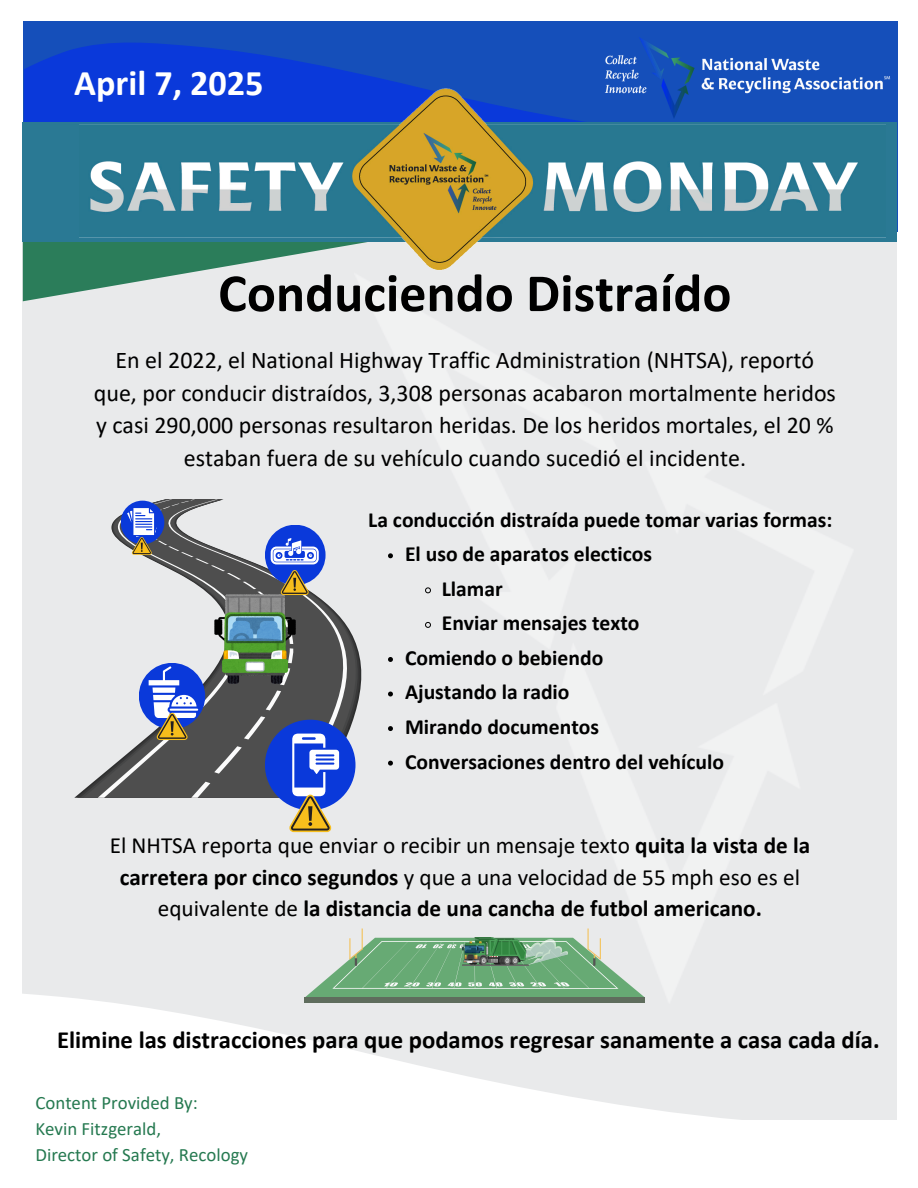
<style>
.page{position:relative;width:918px;height:1188px;background:#fff}
.page>*{position:absolute;margin:0;border:0;box-sizing:border-box;transform-origin:0 0}
.t1{font:700 54.15px "Calibri";color:#000}
.t2{font:700 36.15px "Calibri";color:#fff}
.t3{font:700 24.75px "Calibri";color:#000}
.t4{font:24px/32.7px "Calibri";color:#000;text-align:center}
.t5{font:23.25px/31.5px "Calibri";color:#000;text-align:center}
.t6{font:700 21.6px "Calibri";color:#000}
.t7{font:18.9px "Calibri";color:#257950}
.s1{font-weight:700}
</style>
<div class="page">
<div style="left:23px;top:22px;width:874px;height:210px;background:#154fba"></div>
<svg style="left:24px;top:42px;width:367px;height:81px;fill:#0a39da"></svg>
<div style="left:22px;top:232px;width:874px;height:888px;background:#e9eaeb"></div>
<svg style="left:22px;top:985px;width:875px;height:135px"></svg>
<svg style="left:23px;top:242px;width:77px;height:59px;background:#448b6d"></svg>
<div style="left:23px;top:123px;width:874px;height:119px;background:#2a7994"></div>
<img style="left:79px;top:81px;width:807px;height:207px">
<img style="left:605px;top:38px;width:286px;height:81px">
<img style="left:355px;top:273px;width:499px;height:731px">
<svg style="left:83px;top:499px;width:276px;height:299px"></svg>
<svg style="left:245px;top:499px;width:105px;height:299px;fill:#4e4e4e"></svg>
<svg style="left:98px;top:499px;width:147px;height:299px"></svg>
<svg style="left:266px;top:691px;width:15px;height:19px"></svg>
<svg style="left:244px;top:716px;width:21px;height:23px"></svg>
<svg style="left:214px;top:746px;width:28px;height:28px"></svg>
<svg style="left:191px;top:782px;width:19px;height:16px"></svg>
<div style="left:265px;top:720px;width:91px;height:90px;background:#0a39da;border-radius:50%"></div>
<svg style="left:289px;top:734px;width:50px;height:98px"></svg>
<div style="left:139px;top:663px;width:66px;height:66px;background:#0a39da;border-radius:50%"></div>
<div style="left:153px;top:688px;width:22px;height:5px;background:#fff"></div>
<hr style="left:170px;top:709px;width:28px;height:2px;background:#fff">
<svg style="left:153px;top:695px;width:44px;height:45px"></svg>
<div style="left:265px;top:525px;width:61px;height:60px;background:#0a39da;border-radius:50%"></div>
<div style="left:121px;top:501px;width:43px;height:43px;background:#0a39da;border-radius:50%"></div>
<svg style="left:127px;top:499px;width:192px;height:186px"></svg>
<div style="left:305px;top:998px;width:340px;height:5px;background:#5f6d5d"></div>
<svg style="left:305px;top:928px;width:340px;height:70px"></svg>
<img style="left:529px;top:939px;width:38px;height:27px">
<img style="left:463px;top:937px;width:66px;height:29px">
<svg style="left:388px;top:553px;width:5px;height:5px"></svg>
<svg style="left:424px;top:587px;width:8px;height:7px"></svg>
<svg style="left:424px;top:621px;width:8px;height:8px"></svg>
<svg style="left:388px;top:657px;width:5px;height:5px"></svg>
<svg style="left:388px;top:692px;width:5px;height:4px"></svg>
<svg style="left:388px;top:726px;width:5px;height:5px"></svg>
<svg style="left:388px;top:761px;width:5px;height:5px"></svg>
<p class="t2" style="left:74px;top:68px;width:191px">April 7, 2025</p>
<p class="t1" style="left:218px;top:270px;width:515px">Conduciendo Distraído</p>
<p class="t4" style="left:94px;top:346px;width:744px">En el 2022, el National Highway Traffic Administration (NHTSA), reportó que, por conducir distraídos, 3,308 personas acabaron mortalmente heridos y casi 290,000 personas resultaron heridas. De los heridos mortales, el 20 % estaban fuera de su vehículo cuando sucedió el incidente.</p>
<p class="t6" style="left:368px;top:510px;width:466px">La conducción distraída puede tomar varias formas:</p>
<h2 class="t6" style="left:405px;top:545px;width:249px">El uso de aparatos electicos</h2>
<p class="t6" style="left:442px;top:580px;width:63px">Llamar</p>
<p class="t6" style="left:442px;top:614px;width:199px">Enviar mensajes texto</p>
<h1 class="t6" style="left:405px;top:649px;width:200px">Comiendo o bebiendo</h1>
<p class="t6" style="left:405px;top:683px;width:166px">Ajustando la radio</p>
<h5 class="t6" style="left:405px;top:718px;width:196px">Mirando documentos</h5>
<p class="t6" style="left:405px;top:752px;width:320px">Conversaciones dentro del vehículo</p>
<p class="t5" style="left:110px;top:832px;width:702px">El NHTSA reporta que enviar o recibir un mensaje texto <span class="s1">quita la vista de la carretera por cinco segundos</span> y que a una velocidad de 55 mph eso es el equivalente de <span class="s1">la distancia de una cancha de futbol americano.</span></p>
<h4 class="t3" style="left:57px;top:1030px;width:824px">Elimine las distracciones para que podamos regresar sanamente a casa cada día.</h4>
<p class="t7" style="left:35px;top:1095px;width:164px">Content Provided By:</p>
<p class="t7" style="left:35px;top:1121px;width:127px">Kevin Fitzgerald,</p>
<p class="t7" style="left:35px;top:1147px;width:214px">Director of Safety, Recology</p>
</div>
